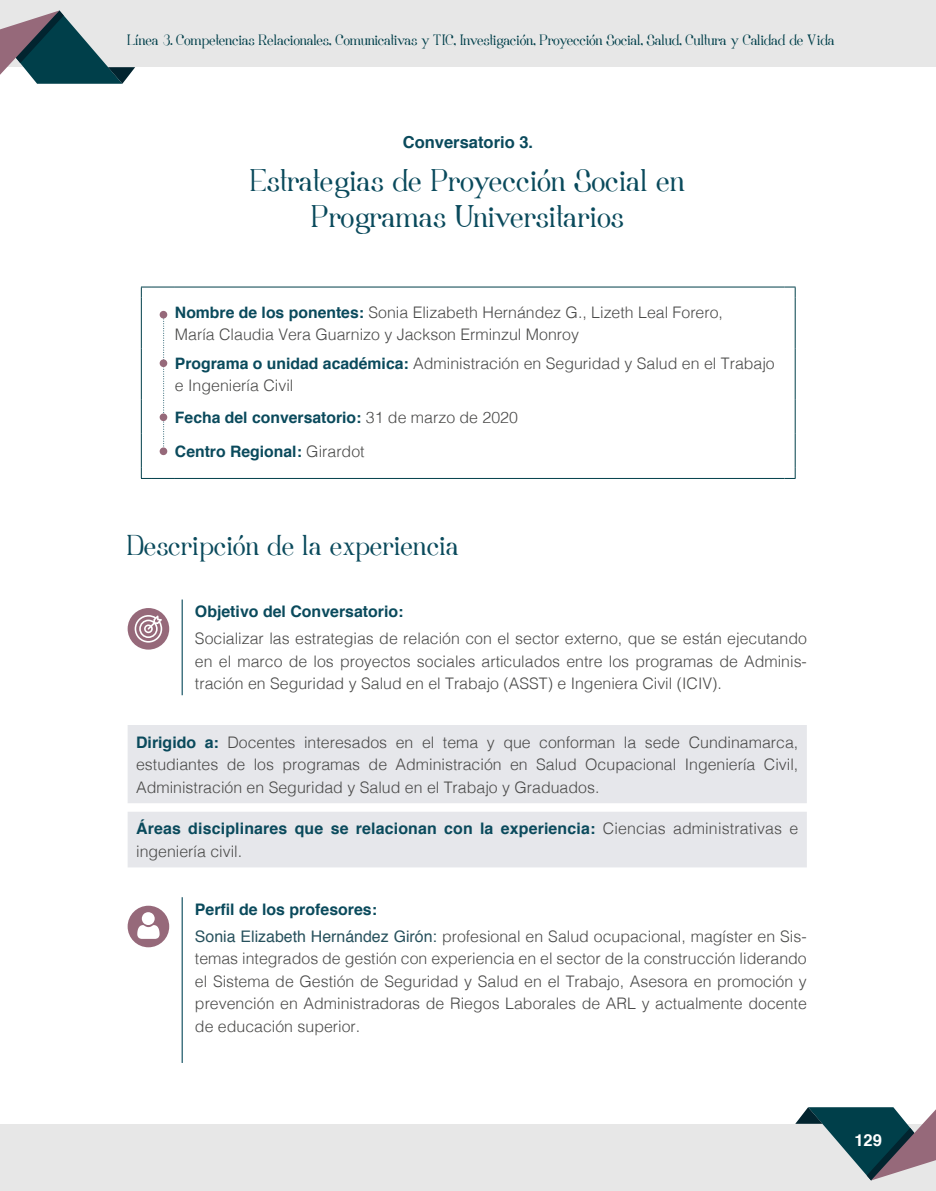
<style>
.page{position:relative;width:936px;height:1191px;background:#fff}
.page>*{position:absolute;margin:0;border:0;box-sizing:border-box;transform-origin:0 0}
.t1{font:36px/36px "Fortunatus";color:#0a4a5c;text-align:center}
.t2{font:33px "Fortunatus";color:#0a4a5c}
.t3{font:17.25px "Fortunatus";letter-spacing:-.01em;color:#003f4a}
.t4{font:700 16.5px "Helvetica";color:#0a4a5c}
.t5{font:700 16.5px "Helvetica";color:#fff}
.t6{font:300 15.9px/22.5px "Helvetica";color:#4a4a49}
.t7{font:700 15.9px/22.5px "Helvetica";letter-spacing:.01em;color:#0a4a5c}
.t8{font:700 15.75px/34px "Helvetica";color:#0a4a5c}
.s1{font-weight:700;font-size:15.75px;color:#0a4a5c}
.s2{font-weight:300;font-size:15.9px;color:#4a4a49}
.s3{font-weight:700;color:#0a4a5c}
.s4{font-weight:300;color:#4a4a49}
.s5{font-weight:400;color:#27515d}
</style>
<div class="page">
<div style="left:0;top:1123px;width:935px;height:68px;background:#e7e7e7"></div>
<svg style="left:795px;top:1107px;width:140px;height:73px"></svg>
<div style="left:0;top:0;width:935px;height:67px;background:#e7e7e7"></div>
<svg style="left:0;top:11px;width:135px;height:73px"></svg>
<svg style="left:141px;top:287px;width:34px;height:11px"></svg>
<hr style="left:175px;top:287px;width:609px;height:1px;background:#003f4a">
<hr style="left:141px;top:298px;width:1px;height:51px;background:#003f4a">
<hr style="left:141px;top:349px;width:1px;height:51px;background:#003f4a">
<hr style="left:141px;top:400px;width:1px;height:34px;background:#003f4a">
<hr style="left:141px;top:434px;width:1px;height:34px;background:#003f4a">
<hr style="left:175px;top:478px;width:609px;height:1px;background:#003f4a">
<svg style="left:784px;top:287px;width:11px;height:11px"></svg>
<hr style="left:794px;top:298px;width:1px;height:51px;background:#003f4a">
<hr style="left:794px;top:349px;width:1px;height:51px;background:#003f4a">
<hr style="left:794px;top:400px;width:1px;height:34px;background:#003f4a">
<hr style="left:794px;top:434px;width:1px;height:34px;background:#003f4a">
<svg style="left:784px;top:468px;width:11px;height:11px"></svg>
<svg style="left:141px;top:468px;width:34px;height:11px"></svg>
<svg style="left:163px;top:318px;width:2px;height:129px"></svg>
<div style="left:160px;top:311px;width:7px;height:7px;background:#96697a;border-radius:50%"></div>
<div style="left:160px;top:359px;width:7px;height:8px;background:#96697a;border-radius:50%"></div>
<div style="left:160px;top:413px;width:7px;height:8px;background:#96697a;border-radius:50%"></div>
<div style="left:160px;top:447px;width:7px;height:8px;background:#96697a;border-radius:50%"></div>
<div style="left:128px;top:725px;width:678px;height:142px;background:#e6e7eb"></div>
<hr style="left:182px;top:599px;width:1px;height:96px;background:#0a4a5c">
<hr style="left:182px;top:897px;width:1px;height:166px;background:#0a4a5c">
<div style="left:127px;top:608px;width:42px;height:41px;background:#96697a;border-radius:50%"></div>
<svg style="left:135px;top:615px;width:27px;height:27px"></svg>
<div style="left:128px;top:905px;width:41px;height:42px;background:#96697a;border-radius:50%"></div>
<svg style="left:137px;top:912px;width:22px;height:27px"></svg>
<p class="t3" style="left:128px;top:27px;width:708px">Línea 3. Competencias Relacionales, Comunicativas y TIC, Investigación, Proyección Social, Salud, Cultura y Calidad de Vida</p>
<p class="t4" style="left:403px;top:129px;width:132px">Conversatorio 3.</p>
<h1 class="t1" style="left:250px;top:160px;width:436px">Estrategias de Proyección Social en<br>Programas Universitarios</h1>
<p class="t6" style="left:175px;top:300px;width:549px"><span class="s1">Nombre de los ponentes:</span> Sonia Elizabeth Hernández G., Lizeth Leal Forero,<br>María Claudia Vera Guarnizo y Jackson Erminzul Monroy</p>
<p class="t6" style="left:175px;top:351px;width:601px"><span class="s1">Programa o unidad académica:</span> Administración en Seguridad y Salud en el Trabajo e Ingeniería Civil</p>
<p class="t8" style="left:175px;top:400px;width:344px">Fecha del conversatorio: <span class="s2">31 de marzo de 2020<br></span>Centro Regional: <span class="s2">Girardot</span></p>
<h2 class="t2" style="left:128px;top:521px;width:333px">Descripción de la experiencia</h2>
<p class="t7" style="left:195px;top:601px;width:210px">Objetivo del Conversatorio:</p>
<p class="t6" style="left:195px;top:626px;width:613px;text-align:justify">Socializar las estrategias de relación con el sector externo, que se están ejecutando en el marco de los proyectos sociales articulados entre los programas de Adminis&shy;tración en Seguridad y Salud en el Trabajo (ASST) e Ingeniera Civil (ICIV).</p>
<p class="t6" style="left:136px;top:729px;width:663px;text-align:justify"><span class="s3">Dirigido a:</span> Docentes interesados en el tema y que conforman la sede Cundinamarca, estudiantes de los programas de Administración en Salud Ocupacional Ingeniería Civil, Administración en Seguridad y Salud en el Trabajo y Graduados.</p>
<p class="t7" style="left:136px;top:817px;width:663px">Áreas disciplinares que se relacionan con la experiencia: <span class="s4">Ciencias administrativas e ingeniería civil.</span></p>
<p class="t6" style="left:195px;top:895px;width:613px;line-height:26.7px"><span class="s3">Perfil de los profesores:<br></span><span class="s5">Sonia Elizabeth Hernández Girón:</span> profesional en Salud ocupacional, magíster en Sis-</p>
<p class="t6" style="left:195px;top:946px;width:613px;text-align:justify">temas integrados de gestión con experiencia en el sector de la construcción liderando el Sistema de Gestión de Seguridad y Salud en el Trabajo, Asesora en promoción y prevención en Administradoras de Riegos Laborales de ARL y actualmente docente de educación superior.</p>
<p class="t5" style="left:854px;top:1126px;width:29px">129</p>
</div>
